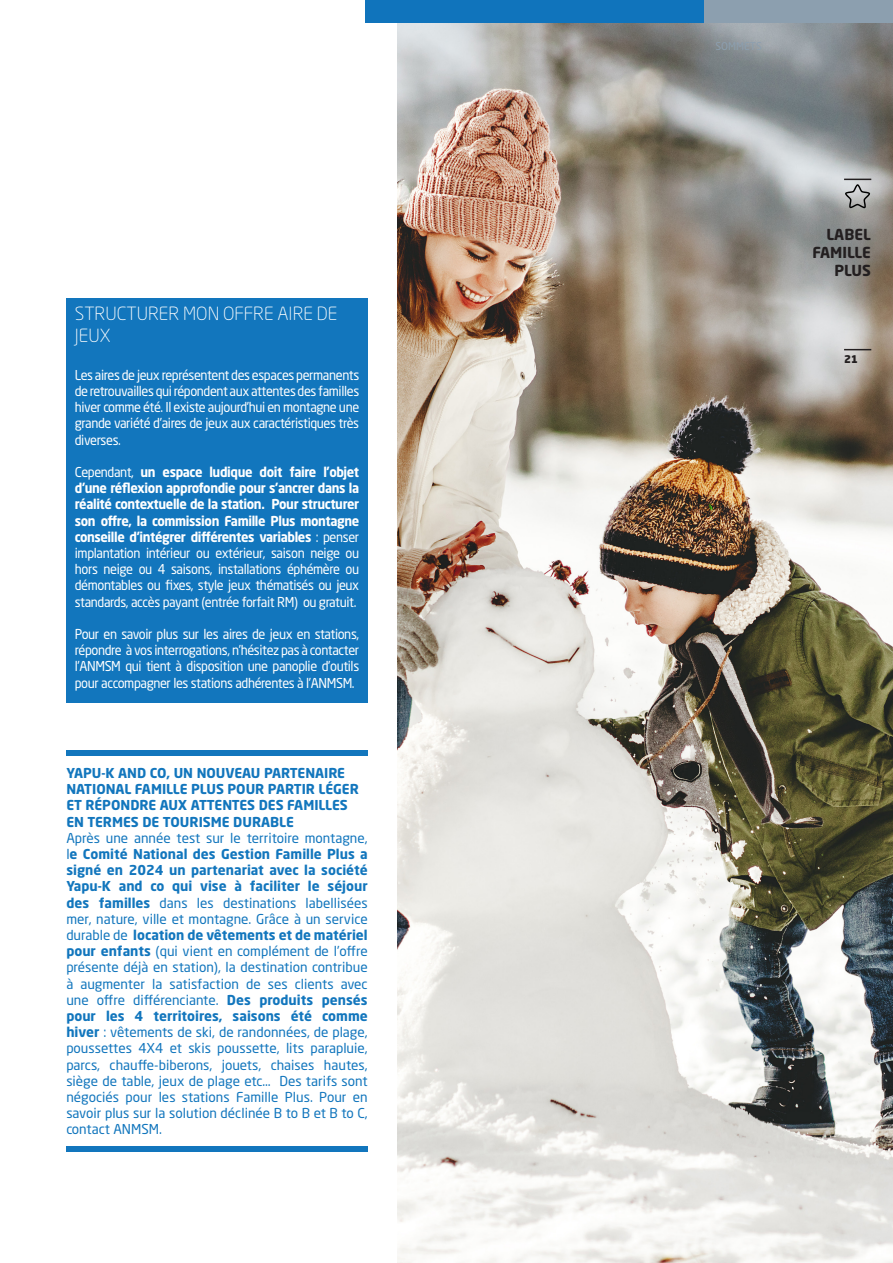
<style>
.page{position:relative;width:893px;height:1263px;background:#fff}
.page>*{position:absolute;margin:0;border:0;box-sizing:border-box;transform-origin:0 0}
.t1{font:300 18px/21.6px "Neo Sans Std";color:#fff}
.t2{font:700 15px "Neo Sans Std";color:#231f20}
.t3{font:13.5px/16.2px "Neo Sans Std";letter-spacing:-.03em;color:#fff;text-align:justify;scale:.94 1}
.t4{font:13.5px/16.2px "Neo Sans Std";color:#1276bd;text-align:justify}
.t5{font:700 13.5px/16.2px "Neo Sans Std";color:#1276bd}
.t6{font:900 10.5px "Neo Sans Std";color:#231f20}
.s1{font-weight:700}
</style>
<div class="page">
<img style="left:398px;top:23px;width:495px;height:1240px">
<svg style="left:844px;top:349px;width:27px;height:1px"></svg>
<svg style="left:844px;top:179px;width:27px;height:29px"></svg>
<div style="left:704px;top:0;width:189px;height:23px;background:#8c9faf"></div>
<div style="left:366px;top:0;width:338px;height:23px;background:#1074bc"></div>
<div style="left:66px;top:298px;width:302px;height:404px;background:#1276bd"></div>
<div style="left:66px;top:750px;width:302px;height:5px;background:#1276bd"></div>
<div style="left:66px;top:1146px;width:302px;height:6px;background:#1276bd"></div>
<p class="t1" style="left:75px;top:303px;width:264px">STRUCTURER MON OFFRE AIRE DE<br>JEUX</p>
<p class="t3" style="left:75px;top:366px;width:304px">Les aires de jeux représentent des espaces permanents de retrouvailles qui répondent aux attentes des familles hiver comme été. Il existe aujourd’hui en montagne une grande variété d’aires de jeux aux caractéristiques très diverses.</p>
<p class="t3" style="left:75px;top:464px;width:304px">Cependant, <span class="s1">un espace ludique doit faire l’objet d’une réflexion approfondie pour s’ancrer dans la réalité contextuelle de la station. Pour structurer son offre, la commission Famille Plus montagne conseille d’intégrer différentes variables</span> : penser implantation intérieur ou extérieur, saison neige ou hors neige ou 4 saisons, installations éphémère ou démontables ou fixes, style jeux thématisés ou jeux standards, accès payant (entrée forfait RM) ou gratuit.</p>
<p class="t3" style="left:75px;top:626px;width:304px">Pour en savoir plus sur les aires de jeux en stations, répondre à vos interrogations, n’hésitez pas à contacter l’ANMSM qui tient à disposition une panoplie d’outils pour accompagner les stations adhérentes à l’ANMSM.</p>
<p class="t5" style="left:66px;top:764px;width:294px">YAPU-K AND CO, UN NOUVEAU PARTENAIRE NATIONAL FAMILLE PLUS POUR PARTIR LÉGER ET RÉPONDRE AUX ATTENTES DES FAMILLES EN TERMES DE TOURISME DURABLE</p>
<p class="t4" style="left:66px;top:829px;width:303px">Après une année test sur le territoire montagne, l<span class="s1">e Comité National des Gestion Famille Plus a signé en 2024 un partenariat avec la société Yapu-K and co qui vise à faciliter le séjour des familles</span> dans les destinations labellisées mer, nature, ville et montagne. Grâce à un service durable de <span class="s1">location de vêtements et de matériel pour enfants</span> (qui vient en complément de l’offre présente déjà en station), la destination contribue à augmenter la satisfaction de ses clients avec une offre différenciante. <span class="s1">Des produits pensés pour les 4 territoires, saisons été comme hiver</span> : vêtements de ski, de randonnées, de plage, poussettes 4X4 et skis poussette, lits parapluie, parcs, chauffe-biberons, jouets, chaises hautes, siège de table, jeux de plage etc… Des tarifs sont négociés pour les stations Famille Plus. Pour en savoir plus sur la solution déclinée B to B et B to C, contact ANMSM.</p>
<p class="t2" style="left:826px;top:225px;width:46px">LABEL</p>
<p class="t2" style="left:812px;top:243px;width:60px">FAMILLE</p>
<p class="t2" style="left:834px;top:261px;width:38px">PLUS</p>
<p class="t6" style="left:844px;top:352px;width:15px">21</p>
</div>
